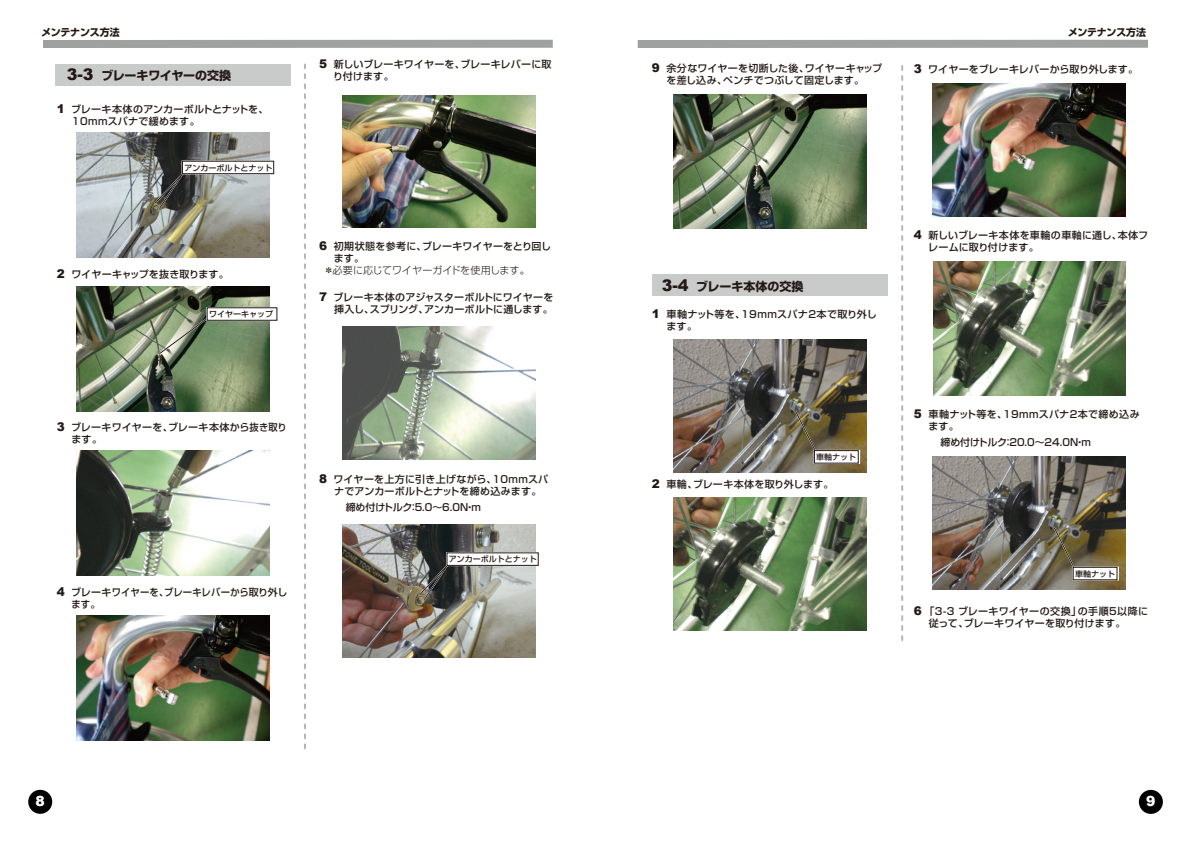
<style>
.page{position:relative;width:1191px;height:842px;background:#fff}
.page>*{position:absolute;margin:0;border:0;box-sizing:border-box;transform-origin:0 0}
.t1{font:900 14px "Arial";color:#fff}
.t2{font:700 12px "Shin Go Pro";color:#221815}
.t3{font:500 10px/12px "Shin Go Pro";letter-spacing:.015em;color:#221815}
.t4{font:500 10px/12px "Shin Go Pro";letter-spacing:-.005em;color:#221815;text-align:right}
.t5{font:500 10px/12px "Shin Go Pro";letter-spacing:.04em;color:#221815}
.t6{font:300 10px "Shin Go Pro";letter-spacing:-.005em;color:#221815}
.t7{font:500 10px "Shin Go Pro";letter-spacing:-.015em;color:#221815}
.t8{font:500 10px "Shin Go Pro";letter-spacing:-.02em;color:#221815}
.t9{font:700 10px "Shin Go Pro";letter-spacing:-.02em;color:#221815}
.t10{font:500 8px "Shin Go Pro";color:#221815}
.s1{font-family:"Arial";font-weight:900;font-size:16px}
.s2{font-family:"Arial";font-weight:900;font-size:12px}
</style>
<div class="page">
<div style="left:28px;top:790px;width:24px;height:24px;background:#000;border-radius:50%"></div>
<div style="left:1138px;top:790px;width:24px;height:24px;background:#000;border-radius:50%"></div>
<div style="left:43px;top:40px;width:510px;height:8px;background:#9fa0a0"></div>
<div style="left:637px;top:40px;width:511px;height:8px;background:#9fa0a0"></div>
<div style="left:652px;top:275px;width:235px;height:21px;background:#c9caca"></div>
<svg style="left:304px;top:64px;width:2px;height:684px"></svg>
<svg style="left:901px;top:66px;width:2px;height:574px"></svg>
<div style="left:55px;top:64px;width:235px;height:22px;background:#c9caca"></div>
<img style="left:77px;top:133px;width:193px;height:124px">
<img style="left:77px;top:450px;width:193px;height:125px">
<img style="left:77px;top:616px;width:193px;height:124px">
<img style="left:77px;top:287px;width:193px;height:124px">
<img style="left:342px;top:95px;width:193px;height:132px">
<img style="left:342px;top:327px;width:193px;height:133px">
<img style="left:342px;top:524px;width:193px;height:134px">
<img style="left:674px;top:95px;width:192px;height:133px">
<img style="left:933px;top:84px;width:192px;height:133px">
<img style="left:933px;top:262px;width:192px;height:133px">
<img style="left:674px;top:339px;width:192px;height:134px">
<img style="left:933px;top:456px;width:192px;height:133px">
<img style="left:674px;top:498px;width:192px;height:133px">
<svg style="left:793px;top:409px;width:25px;height:45px"></svg>
<div style="left:813px;top:450px;width:47px;height:14px;background:#fff;border:2px solid #fff"></div>
<div style="left:814px;top:450px;width:44px;height:13px;border:1px solid #221815"></div>
<svg style="left:1052px;top:526px;width:24px;height:45px"></svg>
<div style="left:1072px;top:566px;width:46px;height:14px;background:#fff;border:2px solid #fff"></div>
<div style="left:1073px;top:567px;width:44px;height:13px;border:1px solid #221815"></div>
<svg style="left:158px;top:316px;width:51px;height:39px;background:#859478"></svg>
<svg style="left:206px;top:307px;width:73px;height:14px"></svg>
<svg style="left:153px;top:172px;width:32px;height:38px"></svg>
<div style="left:181px;top:160px;width:95px;height:14px;background:#fff;border:2px solid #fff"></div>
<div style="left:182px;top:161px;width:92px;height:13px;border:1px solid #221815"></div>
<svg style="left:417px;top:563px;width:32px;height:39px"></svg>
<div style="left:446px;top:552px;width:94px;height:14px;background:#fff;border:2px solid #fff"></div>
<div style="left:447px;top:553px;width:91px;height:13px;border:1px solid #221815"></div>
<p class="t9" style="left:41px;top:24px;width:80px">メンテナンス方法</p>
<p class="t9" style="left:1067px;top:24px;width:80px">メンテナンス方法</p>
<p class="t2" style="left:67px;top:66px;width:166px"><span class="s1">3-3</span> ブレーキワイヤーの交換</p>
<p class="t3" style="left:72px;top:102px;width:198px;text-indent:-15px"><span class="s2">1</span> ブレーキ本体のアンカーボルトとナットを、<br>10mmスパナで緩めます。</p>
<p class="t3" style="left:333px;top:57px;width:220px;text-indent:-14px"><span class="s2">5</span> 新しいブレーキワイヤーを、ブレーキレバーに取り付けます。</p>
<p class="t3" style="left:652px;top:61px;width:232px;text-align:center"><span class="s2">9</span> 余分なワイヤーを切断した後、ワイヤーキャップを差し込み、ペンチでつぶして固定します。</p>
<p class="t3" style="left:914px;top:62px;width:226px"><span class="s2">3</span> ワイヤーをブレーキレバーから取り外します。</p>
<p class="t10" style="left:184px;top:161px;width:89px">アンカーボルトとナット</p>
<p class="t3" style="left:57px;top:267px;width:173px"><span class="s2">2</span> ワイヤーキャップを抜き取ります。</p>
<p class="t10" style="left:209px;top:308px;width:65px">ワイヤーキャップ</p>
<p class="t3" style="left:334px;top:239px;width:219px;text-indent:-15px"><span class="s2">6</span> 初期状態を参考に、ブレーキワイヤーをとり回します。</p>
<p class="t6" style="left:324px;top:262px;width:208px">＊必要に応じてワイヤーガイドを使用します。</p>
<p class="t4" style="left:319px;top:289px;width:236px"><span class="s2">7</span> ブレーキ本体のアジャスターボルトにワイヤーを挿入し、スプリング、アンカーボルトに通します。</p>
<p class="t3" style="left:72px;top:420px;width:217px;text-indent:-15px"><span class="s2">3</span> ブレーキワイヤーを、ブレーキ本体から抜き取ります。</p>
<p class="t3" style="left:72px;top:585px;width:217px;text-indent:-15px"><span class="s2">4</span> ブレーキワイヤーを、ブレーキレバーから取り外します。</p>
<p class="t3" style="left:334px;top:472px;width:216px;text-indent:-15px"><span class="s2">8</span> ワイヤーを上方に引き上げながら、10mmスパナでアンカーボルトとナットを締め込みます。</p>
<p class="t8" style="left:346px;top:499px;width:137px">締め付けトルク：5.0～6.0N・m</p>
<p class="t10" style="left:449px;top:553px;width:89px">アンカーボルトとナット</p>
<p class="t2" style="left:662px;top:277px;width:143px"><span class="s1">3-4</span> ブレーキ本体の交換</p>
<p class="t3" style="left:666px;top:307px;width:212px;text-indent:-15px"><span class="s2">1</span> 車軸ナット等を、19mmスパナ2本で取り外します。</p>
<p class="t10" style="left:816px;top:451px;width:41px">車軸ナット</p>
<p class="t3" style="left:652px;top:477px;width:183px"><span class="s2">2</span> 車輪、ブレーキ本体を取り外します。</p>
<p class="t3" style="left:928px;top:228px;width:221px;text-indent:-14px"><span class="s2">4</span> 新しいブレーキ本体を車輪の車軸に通し、本体フレームに取り付けます。</p>
<p class="t5" style="left:928px;top:407px;width:213px;text-indent:-15px"><span class="s2">5</span> 車軸ナット等を、19mmスパナ2本で締め込みます。</p>
<p class="t7" style="left:940px;top:434px;width:152px">締め付けトルク：20.0～24.0N・m</p>
<p class="t10" style="left:1075px;top:567px;width:41px">車軸ナット</p>
<p class="t3" style="left:929px;top:604px;width:221px;text-indent:-15px"><span class="s2">6</span> 「3-3 ブレーキワイヤーの交換」の手順5以降に従って、ブレーキワイヤーを取り付けます。</p>
<h1 class="t1" style="left:35px;top:791px;width:11px">8</h1>
<h1 class="t1" style="left:1146px;top:790px;width:11px">9</h1>
</div>
